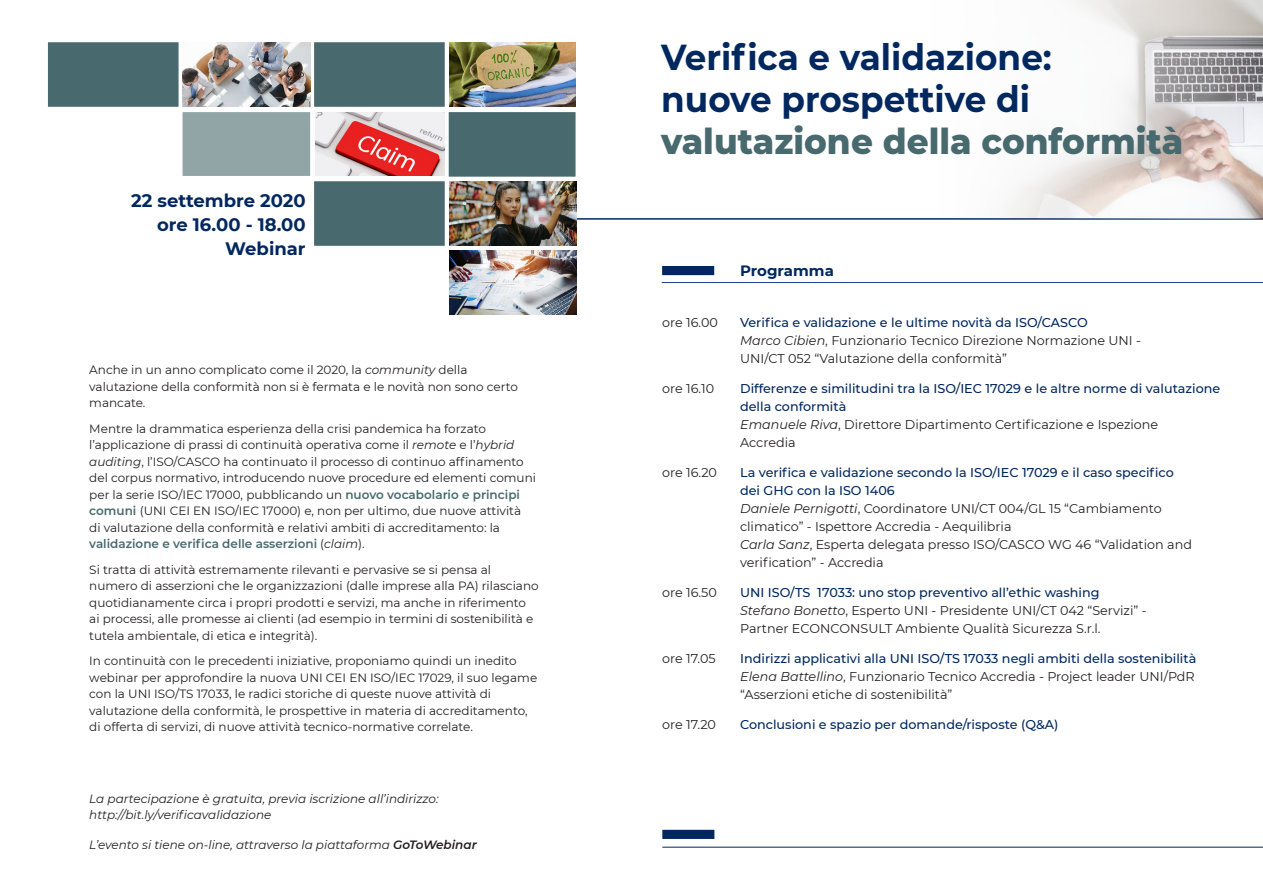
<style>
.page{position:relative;width:1263px;height:893px;background:#fff}
.page>*{position:absolute;margin:0;border:0;box-sizing:border-box;transform-origin:0 0}
.t1{font:700 36px "Montserrat";color:#00285f;scale:.95 1}
.t2{font:800 36px "Montserrat";color:#48696d;scale:.95 1}
.t3{font:700 18px "Montserrat";color:#00285f}
.t4{font:700 15px "Montserrat";color:#00285f}
.t5{font:12.75px "Montserrat";color:#231f20}
.t6{font:500 12.75px "Montserrat";color:#00285f}
.Normale{font:12px/16.5px "Montserrat";color:#231f20}
.Normale-2{font:italic 12px "Montserrat";color:#231f20}
.s1{font-style:italic}
.s2{font-weight:600;color:#48696d}
.s3{font-weight:600}
</style>
<div class="page">
<hr style="left:577px;top:218px;width:686px;height:2px;background:#00285f">
<img style="left:1009px;top:0;width:254px;height:218px">
<hr style="left:662px;top:282px;width:601px;height:1px;background:#253f8e">
<div style="left:662px;top:266px;width:52px;height:9px;background:#00285f"></div>
<hr style="left:662px;top:847px;width:601px;height:1px;background:#00285f">
<div style="left:662px;top:830px;width:52px;height:9px;background:#00285f;border:2px solid #00285f"></div>
<div style="left:183px;top:112px;width:127px;height:64px;background:#91a5a7;border:2px solid #91a5a7"></div>
<div style="left:48px;top:42px;width:131px;height:65px;background:#48696d;border:2px solid #48696d"></div>
<div style="left:314px;top:181px;width:131px;height:65px;background:#48696d;border:2px solid #48696d"></div>
<div style="left:449px;top:112px;width:126px;height:65px;background:#48696d;border:2px solid #48696d"></div>
<div style="left:314px;top:42px;width:131px;height:65px;background:#48696d;border:2px solid #48696d"></div>
<img style="left:450px;top:42px;width:126px;height:64px">
<img style="left:183px;top:43px;width:127px;height:64px">
<img style="left:315px;top:113px;width:130px;height:63px">
<img style="left:449px;top:182px;width:128px;height:63px">
<img style="left:449px;top:250px;width:128px;height:64px">
<p class="t3" style="left:131px;top:188px;width:176px">22 settembre 2020</p>
<p class="t3" style="left:157px;top:212px;width:150px">ore 16.00 - 18.00</p>
<p class="t3" style="left:225px;top:236px;width:82px">Webinar</p>
<p class="Normale" style="left:89px;top:361px;width:430px">Anche in un anno complicato come il 2020, la <span class="s1">community</span> della valutazione della conformità non si è fermata e le novità non sono certo mancate.</p>
<p class="Normale" style="left:89px;top:420px;width:448px">Mentre la drammatica esperienza della crisi pandemica ha forzato l’applicazione di prassi di continuità operativa come il <span class="s1">remote</span> e l’<span class="s1">hybrid auditing</span>, l’ISO/CASCO ha continuato il processo di continuo affinamento del corpus normativo, introducendo nuove procedure ed elementi comuni per la serie ISO/IEC 17000, pubblicando un <span class="s2">nuovo vocabolario e principi comuni</span> (UNI CEI EN ISO/IEC 17000) e, non per ultimo, due nuove attività<br>di valutazione della conformità e relativi ambiti di accreditamento: la <span class="s2">validazione e verifica delle asserzioni</span> (<span class="s1">claim</span>).</p>
<p class="Normale" style="left:89px;top:561px;width:451px">Si tratta di attività estremamente rilevanti e pervasive se si pensa al numero di asserzioni che le organizzazioni (dalle imprese alla PA) rilasciano quotidianamente circa i propri prodotti e servizi, ma anche in riferimento ai processi, alle promesse ai clienti (ad esempio in termini di sostenibilità e tutela ambientale, di etica e integrità).</p>
<p class="Normale" style="left:89px;top:652px;width:449px">In continuità con le precedenti iniziative, proponiamo quindi un inedito webinar per approfondire la nuova UNI CEI EN ISO/IEC 17029, il suo legame con la UNI ISO/TS 17033, le radici storiche di queste nuove attività di valutazione della conformità, le prospettive in materia di accreditamento, di offerta di servizi, di nuove attività tecnico-normative correlate.</p>
<p class="Normale-2" style="left:89px;top:790px;width:351px">La partecipazione è gratuita, previa iscrizione all’indirizzo:</p>
<p class="Normale-2" style="left:89px;top:807px;width:184px">http://bit.ly/verificavalidazione</p>
<p class="Normale-2" style="left:89px;top:837px;width:389px">L’evento si tiene on-line, attraverso la piattaforma <span class="s3">GoToWebinar</span></p>
<p class="t1" style="left:661px;top:31px;width:413px">Verifica e validazione:</p>
<p class="t1" style="left:661px;top:73px;width:390px">nuove prospettive di</p>
<p class="t2" style="left:661px;top:115px;width:551px">valutazione della conformità</p>
<p class="t4" style="left:740px;top:260px;width:95px">Programma</p>
<p class="t5" style="left:662px;top:314px;width:57px">ore 16.00</p>
<p class="t6" style="left:740px;top:314px;width:349px">Verifica e validazione e le ultime novità da ISO/CASCO</p>
<p class="t5" style="left:740px;top:332px;width:402px"><span class="s1">Marco Cibien</span>, Funzionario Tecnico Direzione Normazione UNI -</p>
<p class="t5" style="left:740px;top:350px;width:268px">UNI/CT 052 “Valutazione della conformità”</p>
<p class="t5" style="left:662px;top:380px;width:54px">ore 16.10</p>
<p class="t6" style="left:740px;top:380px;width:482px">Differenze e similitudini tra la ISO/IEC 17029 e le altre norme di valutazione</p>
<p class="t6" style="left:740px;top:398px;width:108px">della conformità</p>
<p class="t5" style="left:740px;top:416px;width:420px"><span class="s1">Emanuele Riva</span>, Direttore Dipartimento Certificazione e Ispezione</p>
<p class="t5" style="left:740px;top:434px;width:57px">Accredia</p>
<p class="t5" style="left:662px;top:464px;width:56px">ore 16.20</p>
<p class="t6" style="left:740px;top:464px;width:435px">La verifica e validazione secondo la ISO/IEC 17029 e il caso specifico</p>
<p class="t6" style="left:740px;top:482px;width:156px">dei GHG con la ISO 1406</p>
<p class="t5" style="left:740px;top:500px;width:423px"><span class="s1">Daniele Pernigotti</span>, Coordinatore UNI/CT 004/GL 15 “Cambiamento</p>
<p class="t5" style="left:740px;top:518px;width:273px">climatico” - Ispettore Accredia - Aequilibria</p>
<p class="t5" style="left:740px;top:536px;width:453px"><span class="s1">Carla Sanz</span>, Esperta delegata presso ISO/CASCO WG 46 “Validation and</p>
<p class="t5" style="left:740px;top:554px;width:145px">verification” - Accredia</p>
<p class="t5" style="left:662px;top:584px;width:56px">ore 16.50</p>
<p class="t6" style="left:740px;top:584px;width:361px">UNI ISO/TS 17033: uno stop preventivo all’ethic washing</p>
<p class="t5" style="left:740px;top:602px;width:408px"><span class="s1">Stefano Bonetto</span>, Esperto UNI - Presidente UNI/CT 042 “Servizi” -</p>
<p class="t5" style="left:740px;top:620px;width:362px">Partner ECONCONSULT Ambiente Qualità Sicurezza S.r.l.</p>
<p class="t5" style="left:662px;top:650px;width:55px">ore 17.05</p>
<p class="t6" style="left:740px;top:650px;width:458px">Indirizzi applicativi alla UNI ISO/TS 17033 negli ambiti della sostenibilità</p>
<p class="t5" style="left:740px;top:668px;width:456px"><span class="s1">Elena Battellino</span>, Funzionario Tecnico Accredia - Project leader UNI/PdR</p>
<p class="t5" style="left:740px;top:686px;width:214px">“Asserzioni etiche di sostenibilità”</p>
<p class="t5" style="left:662px;top:716px;width:55px">ore 17.20</p>
<p class="t6" style="left:740px;top:716px;width:320px">Conclusioni e spazio per domande/risposte (Q&amp;A)</p>
</div>
